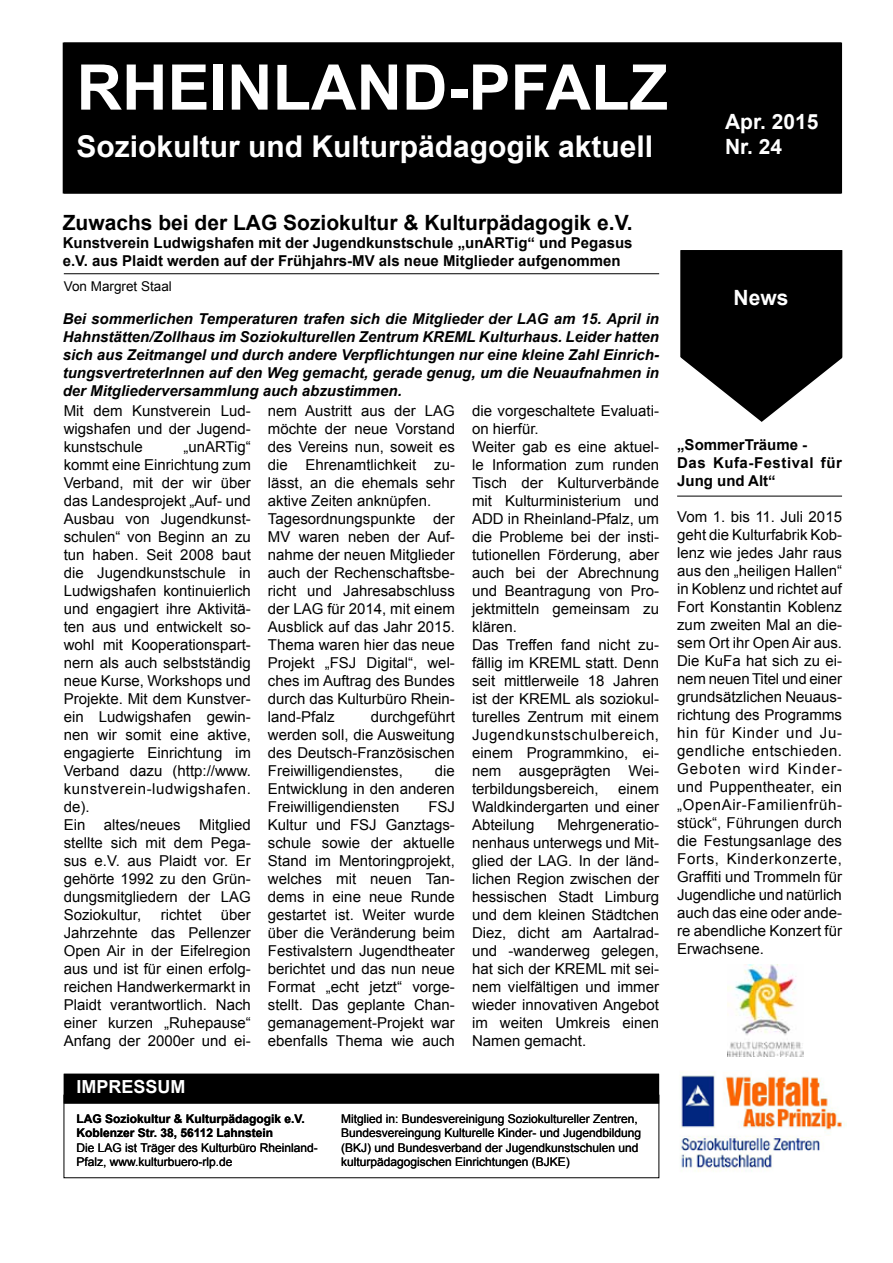
<style>
.page{position:relative;width:893px;height:1263px;background:#fff}
.page>*{position:absolute;margin:0;border:0;box-sizing:border-box;transform-origin:0 0}
.t1{font:700 63px "Arial";color:#fff}
.t2{font:700 30px "Arial";color:#fff}
.t3{font:700 21px "Arial";color:#000}
.t4{font:700 21px/25.2px "Arial";color:#fff}
.t5{font:700 18px "Arial";color:#fff}
.t6{font:15px/18px "Arial";color:#000;text-align:justify}
.t7{font:italic 700 15px/18px "Arial";color:#000;text-align:justify}
.t8{font:700 15px/18px "Arial";color:#000}
.t9{font:13.5px "Arial";color:#000}
.t10{font:12px/14.4px "Arial";color:#000}
.t11{font:700 12px/14.4px "Arial";color:#000}
</style>
<div class="page">
<img style="left:680px;top:1072px;width:167px;height:100px">
<div style="left:63px;top:43px;width:777px;height:150px;background:#000"></div>
<div style="left:63px;top:43px;width:778px;height:151px;border:2px solid #000"></div>
<div style="left:681px;top:251px;width:160px;height:170px;background:#000"></div>
<div style="left:680px;top:250px;width:162px;height:172px;border:2px solid #000"></div>
<svg style="left:680px;top:352px;width:163px;height:70px"></svg>
<div style="left:65px;top:1074px;width:593px;height:29px;background:#000"></div>
<hr style="left:64px;top:273px;width:595px;height:1px;background:#000">
<hr style="left:677px;top:496px;width:165px;height:1px;background:#000">
<img style="left:728px;top:964px;width:76px;height:92px">
<h1 class="t1" style="left:77px;top:45px;width:593px">Rheinland-Pfalz</h1>
<h2 class="t2" style="left:77px;top:127px;width:578px">Soziokultur und Kulturpädagogik aktuell</h2>
<h3 class="t4" style="left:725px;top:110px;width:95px">Apr. 2015<br>Nr. 24</h3>
<h3 class="t3" style="left:63px;top:208px;width:571px">Zuwachs bei der LAG Soziokultur &amp; Kulturpädagogik e.V.</h3>
<p class="t8" style="left:63px;top:234px;width:571px">Kunstverein Ludwigshafen mit der Jugendkunstschule „unARTig“ und Pegasus e.V. aus Plaidt werden auf der Frühjahrs-MV als neue Mitglieder aufgenommen</p>
<p class="t9" style="left:64px;top:278px;width:110px">Von Margret Staal</p>
<p class="t7" style="left:63px;top:310px;width:598px">Bei sommerlichen Temperaturen trafen sich die Mitglieder der LAG am 15. April in Hahnstätten/Zollhaus im Soziokulturellen Zentrum KREML Kulturhaus. Leider hatten sich aus Zeitmangel und durch andere Verpflichtungen nur eine kleine Zahl Einrich&shy;tungsvertreterInnen auf den Weg gemacht, gerade genug, um die Neuaufnahmen in der Mitgliederversammlung auch abzustimmen.</p>
<p class="t6" style="left:64px;top:401px;width:189px">Mit dem Kunstverein Lud&shy;wigshafen und der Jugend&shy;kunstschule</p>
<p class="t6" style="left:64px;top:437px;width:189px;text-align:left;text-indent:120px">„unARTig“ kommt eine Einrichtung zum<br>Verband, mit der wir über das Landesprojekt „Auf- und<br>Ausbau von Jugendkunst&shy;schulen“ von Beginn an zu tun haben. Seit 2008 baut die Jugendkunstschule in<br>Ludwigshafen kontinuierlich und engagiert ihre Aktivitä&shy;ten aus und entwickelt so&shy;wohl mit Kooperationspart&shy;nern als auch selbstständig neue Kurse, Workshops und<br>Projekte. Mit dem Kunstver&shy;ein Ludwigshafen gewin&shy;nen wir somit eine aktive, engagierte Einrichtung im<br>Verband dazu (http://www. kunstverein-ludwigshafen. de).<br>Ein altes/neues Mitglied stellte sich mit dem Pega&shy;sus e.V. aus Plaidt vor. Er gehörte 1992 zu den Grün&shy;dungsmitgliedern der LAG<br>Soziokultur,</p>
<p class="t6" style="left:64px;top:905px;width:189px;text-indent:157px">über Jahrzehnte das Pellenzer Open Air in der Eifelregion aus und ist für einen erfolg&shy;reichen Handwerkermarkt in Plaidt verantwortlich. Nach einer kurzen „Ruhepause“ Anfang der 2000er und ei-</p>
<p class="t6" style="left:161px;top:905px;width:42px">richtet</p>
<p class="t5" style="left:77px;top:1075px;width:111px">IMPRESSUM</p>
<p class="t6" style="left:268px;top:401px;width:189px;text-align:left">nem Austritt aus der LAG möchte der neue Vorstand des Vereins nun, soweit es die Ehrenamtlichkeit zu&shy;lässt, an die ehemals sehr aktive Zeiten anknüpfen.<br>Tagesordnungspunkte der<br>MV waren neben der Auf&shy;nahme der neuen Mitglieder auch der Rechenschaftsbe&shy;richt und Jahresabschluss der LAG für 2014, mit einem<br>Ausblick auf das Jahr 2015.<br>Thema waren hier das neue<br>Projekt „FSJ Digital“, wel&shy;ches im Auftrag des Bundes durch das Kulturbüro Rhein&shy;land-Pfalz</p>
<p class="t6" style="left:268px;top:707px;width:189px;text-indent:103px">durchgeführt werden soll, die Ausweitung des Deutsch-Französischen Freiwilligendienstes,</p>
<p class="t6" style="left:268px;top:761px;width:189px;text-indent:167px">die Entwicklung in den anderen Freiwilligendiensten</p>
<p class="t6" style="left:268px;top:797px;width:189px;text-indent:160px">FSJ Kultur und FSJ Ganztags&shy;schule sowie der aktuelle Stand im Mentoringprojekt, welches mit neuen Tan&shy;dems in eine neue Runde gestartet ist. Weiter wurde über die Veränderung beim Festivalstern Jugendtheater berichtet und das nun neue Format „echt jetzt“ vorge&shy;stellt. Das geplante Chan&shy;gemanagement-Projekt war ebenfalls Thema wie auch</p>
<p class="t6" style="left:472px;top:401px;width:189px;text-align:left">die vorgeschaltete Evaluati&shy;on hierfür.<br>Weiter gab es eine aktuel&shy;le Information zum runden<br>Tisch der Kulturverbände mit Kulturministerium und<br>ADD in Rheinland-Pfalz, um die Probleme bei der insti&shy;tutionellen Förderung, aber auch bei der Abrechnung und Beantragung von Pro&shy;jektmitteln gemeinsam zu klären.<br>Das Treffen fand nicht zu&shy;fällig im KREML statt. Denn seit mittlerweile 18 Jahren ist der KREML als soziokul&shy;turelles Zentrum mit einem<br>Jugendkunstschulbereich, einem Programmkino, ei&shy;nem ausgeprägten Wei&shy;terbildungsbereich,</p>
<p class="t6" style="left:472px;top:779px;width:189px;text-indent:146px">einem Waldkindergarten und einer Abteilung</p>
<p class="t6" style="left:472px;top:815px;width:189px;text-indent:85px">Mehrgeneratio&shy;nenhaus unterwegs und Mit&shy;glied der LAG. In der länd&shy;lichen Region zwischen der hessischen Stadt Limburg und dem kleinen Städtchen Diez, dicht am Aartalrad&shy;und -wanderweg gelegen, hat sich der KREML mit sei&shy;nem vielfältigen und immer wieder innovativen Angebot im weiten Umkreis einen Namen gemacht.</p>
<p class="t11" style="left:77px;top:1112px;width:230px">LAG Soziokultur &amp; Kulturpädagogik e.V.<br>Koblenzer Str. 38, 56112 Lahnstein</p>
<p class="t10" style="left:77px;top:1140px;width:243px">Die LAG ist Träger des Kulturbüro Rheinland-<br>Pfalz, www.kulturbuero-rlp.de</p>
<p class="t10" style="left:341px;top:1112px;width:302px">Mitglied in: Bundesvereinigung Soziokultureller Zentren, Bundesvereingung Kulturelle Kinder- und Jugendbildung (BKJ) und Bundesverband der Jugendkunstschulen und kulturpädagogischen Einrichtungen (BJKE)</p>
<h3 class="t4" style="left:733px;top:286px;width:56px">News</h3>
<p class="t8" style="left:677px;top:436px;width:166px">„SommerTräume -<br>Das Kufa-Festival für<br>Jung und Alt“</p>
<p class="t6" style="left:677px;top:508px;width:166px">Vom 1. bis 11. Juli 2015 geht die Kulturfabrik Kob&shy;lenz wie jedes Jahr raus aus den „heiligen Hallen“ in Koblenz und richtet auf Fort Konstantin Koblenz zum zweiten Mal an die&shy;sem Ort ihr Open Air aus.<br>Die KuFa hat sich zu ei&shy;nem neuen Titel und einer grundsätzlichen Neuaus&shy;richtung des Programms hin für Kinder und Ju&shy;gendliche entschieden.<br>Geboten wird Kinder&shy;und Puppentheater, ein „OpenAir-Familienfrüh&shy;stück“, Führungen durch die Festungsanlage des Forts, Kinderkonzerte, Graffiti und Trommeln für Jugendliche und natürlich auch das eine oder ande&shy;re abendliche Konzert für Erwachsene.</p>
</div>
